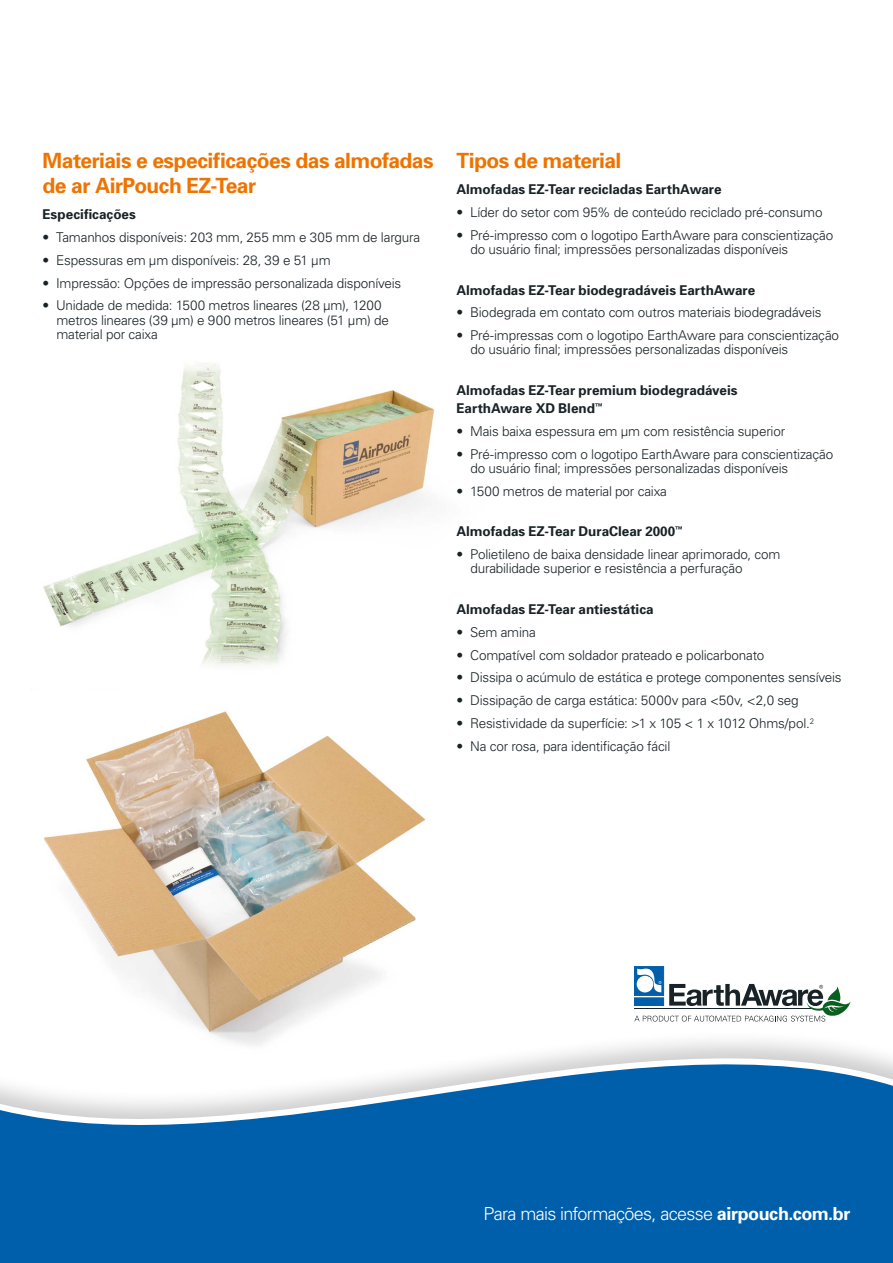
<style>
.page{position:relative;width:893px;height:1263px;background:#fff}
.page>*{position:absolute;margin:0;border:0;box-sizing:border-box;transform-origin:0 0}
.t1{font:700 21px/25.2px "Univers";letter-spacing:-.025em;color:#ee7402}
.t2{font:300 18px "Univers";letter-spacing:-.04em;color:#fff}
.t3{font:300 13.5px/14.2px "Univers";letter-spacing:-.015em;color:#192226}
.t4{font:700 13.5px/18px "Univers";letter-spacing:-.005em;color:#192226}
.s1{font-weight:700}
</style>
<div class="page">
<img style="left:43px;top:363px;width:392px;height:303px">
<img style="left:43px;top:711px;width:383px;height:318px">
<div style="left:0;top:1029px;width:893px;height:234px;background:#000;opacity:.2"></div>
<svg style="left:0;top:1040px;width:893px;height:223px"></svg>
<svg style="left:634px;top:966px;width:216px;height:55px"></svg>
<h1 class="t1" style="left:43px;top:147px;width:393px">Materiais e especificações das almofadas de ar AirPouch EZ-Tear</h1>
<p class="t4" style="left:43px;top:205px;width:95px">Especificações</p>
<p class="t3" style="left:43px;top:230px;width:379px">• Tamanhos disponíveis: 203 mm, 255 mm e 305 mm de largura</p>
<p class="t3" style="left:43px;top:253px;width:290px">• Espessuras em μm disponíveis: 28, 39 e 51 μm</p>
<p class="t3" style="left:43px;top:276px;width:360px">• Impressão: Opções de impressão personalizada disponíveis</p>
<p class="t3" style="left:56px;top:298px;width:334px;text-indent:-14px">• Unidade de medida: 1500 metros lineares (28 μm), 1200 metros lineares (39 μm) e 900 metros lineares (51 μm) de material por caixa</p>
<h1 class="t1" style="left:457px;top:147px;width:166px">Tipos de material</h1>
<p class="t4" style="left:457px;top:180px;width:267px">Almofadas EZ-Tear recicladas EarthAware</p>
<p class="t3" style="left:457px;top:205px;width:367px">• Líder do setor com 95% de conteúdo reciclado pré-consumo</p>
<p class="t3" style="left:470px;top:228px;width:364px;text-indent:-14px">• Pré-impresso com o logotipo EarthAware para conscientização do usuário final; impressões personalizadas disponíveis</p>
<p class="t4" style="left:457px;top:280px;width:300px">Almofadas EZ-Tear biodegradáveis EarthAware</p>
<p class="t3" style="left:457px;top:305px;width:367px">• Biodegrada em contato com outros materiais biodegradáveis</p>
<p class="t3" style="left:470px;top:328px;width:370px;text-indent:-14px">• Pré-impressas com o logotipo EarthAware para conscientização do usuário final; impressões personalizadas disponíveis</p>
<p class="t4" style="left:457px;top:381px;width:283px">Almofadas EZ-Tear premium biodegradáveis<br>EarthAware XD Blend<sup>™</sup></p>
<p class="t3" style="left:457px;top:424px;width:330px">• Mais baixa espessura em μm com resistência superior</p>
<p class="t3" style="left:470px;top:447px;width:364px;text-indent:-14px">• Pré-impresso com o logotipo EarthAware para conscientização do usuário final; impressões personalizadas disponíveis</p>
<p class="t3" style="left:457px;top:484px;width:212px">• 1500 metros de material por caixa</p>
<p class="t4" style="left:457px;top:522px;width:227px">Almofadas EZ-Tear DuraClear 2000<sup>™</sup></p>
<p class="t3" style="left:470px;top:547px;width:311px;text-indent:-14px">• Polietileno de baixa densidade linear aprimorado, com durabilidade superior e resistência a perfuração</p>
<p class="t4" style="left:457px;top:600px;width:199px">Almofadas EZ-Tear antiestática</p>
<p class="t3" style="left:457px;top:625px;width:81px">• Sem amina</p>
<p class="t3" style="left:457px;top:648px;width:309px">• Compatível com soldador prateado e policarbonato</p>
<p class="t3" style="left:457px;top:670px;width:387px">• Dissipa o acúmulo de estática e protege componentes sensíveis</p>
<p class="t3" style="left:457px;top:693px;width:344px">• Dissipação de carga estática: 5000v para &lt;50v, &lt;2,0 seg</p>
<p class="t3" style="left:457px;top:716px;width:359px">• Resistividade da superfície: &gt;1 x 105 &lt; 1 x 1012 Ohms/pol.<sup>2</sup></p>
<p class="t3" style="left:457px;top:739px;width:215px">• Na cor rosa, para identificação fácil</p>
<h2 class="t2" style="left:484px;top:1203px;width:368px">Para mais informações, acesse <span class="s1">airpouch.com.br</span></h2>
</div>
